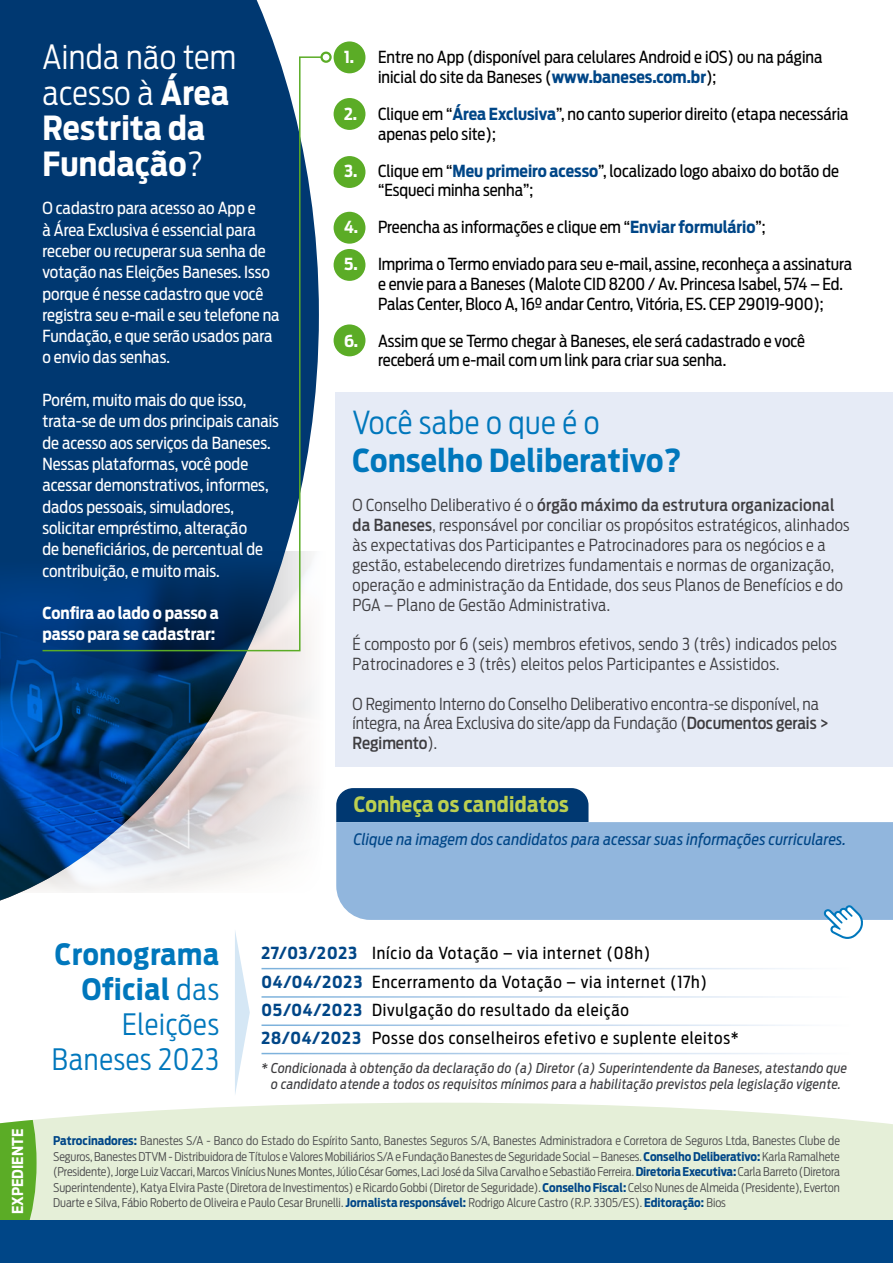
<style>
.page{position:relative;width:893px;height:1263px;background:#fff}
.page>*{position:absolute;margin:0;border:0;box-sizing:border-box;transform-origin:0 0}
.t1{font:700 33px/35.7px "Antenna Cond";letter-spacing:.01em;color:#fff}
.t2{font:700 31.5px "Antenna Cond";letter-spacing:.015em;color:#0077bc}
.t3{font:300 31.5px "Antenna Cond";letter-spacing:.015em;color:#0077bc}
.t4{font:300 29.25px/35.1px "Antenna Cond";letter-spacing:.025em;color:#0077bc;text-align:right}
.t5{font:700 21px "Antenna Cond";letter-spacing:.015em;color:#bcd050}
.t6{font:300 16.5px/19.8px "Antenna Cond";letter-spacing:.015em;color:#3e3d40}
.t7{font:16.5px/19.8px "Antenna Cond";color:#000}
.t8{font:16.5px/21.3px "Antenna Cond";color:#fff}
.t9{font:16.5px/28.3px "Antenna Cond";letter-spacing:.05em;color:#000}
.t10{font:700 16.5px/21.3px "Antenna Cond";color:#fff}
.t11{font:italic 15.75px "Antenna Cond";letter-spacing:.015em;color:#004687}
.t12{font:700 15px "Antenna Cond";color:#fff}
.t13{font:italic 13.5px/16.2px "Antenna Cond";letter-spacing:.025em;color:#3e3d40;text-align:center}
.t14{font:300 12px/15.6px "Antenna Cond";color:#4b4b4d;text-align:justify}
.s1{font-weight:300}
.s2{font-weight:700;color:#fff}
.s3{font-weight:700;color:#004687}
.s4{font-weight:500}
.s5{font-weight:700}
</style>
<div class="page">
<div style="left:37px;top:1103px;width:856px;height:117px;background:#e5efd8"></div>
<svg style="left:0;top:1119px;width:37px;height:101px;background:#67b135"></svg>
<div style="left:0;top:1220px;width:893px;height:43px;background:#004687"></div>
<div style="left:0;top:0;width:278px;height:552px;background:#003871"></div>
<img style="left:0;top:552px;width:311px;height:349px">
<div style="left:334px;top:41px;width:31px;height:32px;background:#5bac26;border-radius:50%"></div>
<div style="left:334px;top:156px;width:31px;height:32px;background:#5bac26;border-radius:50%"></div>
<div style="left:334px;top:212px;width:31px;height:32px;background:#5bac26;border-radius:50%"></div>
<div style="left:334px;top:249px;width:31px;height:32px;background:#5bac26;border-radius:50%"></div>
<div style="left:334px;top:324px;width:31px;height:32px;background:#5bac26;border-radius:50%"></div>
<div style="left:334px;top:98px;width:31px;height:32px;background:#5bac26;border-radius:50%"></div>
<svg style="left:235px;top:931px;width:15px;height:163px"></svg>
<div style="left:335px;top:392px;width:558px;height:374px;background:#e6ebf6"></div>
<svg style="left:41px;top:56px;width:279px;height:596px;background:#114578"></svg>
<div style="left:320px;top:52px;width:12px;height:11px;border:2px solid #5bac26;border-radius:50%"></div>
<div style="left:336px;top:788px;width:252px;height:34px;background:#003871"></div>
<div style="left:336px;top:822px;width:557px;height:98px;background:#91b6dd"></div>
<svg style="left:823px;top:905px;width:41px;height:34px"></svg>
<h1 class="t1" style="left:43px;top:39px;width:195px"><span class="s1">Ainda não tem acesso à</span> Área<br>Restrita da<br>Fundação<span class="s1">?</span></h1>
<p class="t8" style="left:43px;top:198px;width:239px">O cadastro para acesso ao App e<br>à Área Exclusiva é essencial para receber ou recuperar sua senha de votação nas Eleições Baneses. Isso porque é nesse cadastro que você registra seu e-mail e seu telefone na<br>Fundação, e que serão usados para o envio das senhas.</p>
<p class="t8" style="left:43px;top:389px;width:238px">Porém, muito mais do que isso, trata-se de um dos principais canais de acesso aos serviços da Baneses.<br>Nessas plataformas, você pode acessar demonstrativos, informes, dados pessoais, simuladores, solicitar empréstimo, alteração<br>de beneficiários, de percentual de contribuição, e muito mais.</p>
<h3 class="t10" style="left:43px;top:602px;width:178px">Confira ao lado o passo a passo para se cadastrar:</h3>
<h3 class="t7" style="left:378px;top:48px;width:446px;text-indent:-34px"><span class="s2">1.</span> Entre no App (disponível para celulares Android e iOS) ou na página inicial do site da Baneses (<span class="s3">www.baneses.com.br</span>);</h3>
<h3 class="t7" style="left:378px;top:104px;width:472px;text-indent:-34px"><span class="s2">2.</span> Clique em “<span class="s3">Área Exclusiva</span>”, no canto superior direito (etapa necessária apenas pelo site);</h3>
<h3 class="t7" style="left:378px;top:161px;width:462px;text-indent:-34px"><span class="s2">3.</span> Clique em “<span class="s3">Meu primeiro acesso</span>”, localizado logo abaixo do botão de “Esqueci minha senha”;</h3>
<h3 class="t7" style="left:344px;top:217px;width:423px"><span class="s2">4.</span> Preencha as informações e clique em “<span class="s3">Enviar formulário</span>”;</h3>
<h3 class="t7" style="left:378px;top:254px;width:476px;text-indent:-34px"><span class="s2">5.</span> Imprima o Termo enviado para seu e-mail, assine, reconheça a assinatura e envie para a Baneses (Malote CID 8200 / Av. Princesa Isabel, 574 – Ed.<br>Palas Center, Bloco A, 16º andar Centro, Vitória, ES. CEP 29019-900);</h3>
<h3 class="t7" style="left:378px;top:331px;width:428px;text-indent:-34px"><span class="s2">6.</span> Assim que se Termo chegar à Baneses, ele será cadastrado e você receberá um e-mail com um link para criar sua senha.</h3>
<h2 class="t3" style="left:352px;top:404px;width:249px">Você sabe o que é o</h2>
<h2 class="t2" style="left:352px;top:442px;width:330px">Conselho Deliberativo?</h2>
<p class="t6" style="left:352px;top:496px;width:498px">O Conselho Deliberativo é o <span class="s4">órgão máximo da estrutura organizacional da Baneses</span>, responsável por conciliar os propósitos estratégicos, alinhados às expectativas dos Participantes e Patrocinadores para os negócios e a gestão, estabelecendo diretrizes fundamentais e normas de organização, operação e administração da Entidade, dos seus Planos de Benefícios e do PGA – Plano de Gestão Administrativa.</p>
<h3 class="t6" style="left:352px;top:634px;width:486px">É composto por 6 (seis) membros efetivos, sendo 3 (três) indicados pelos<br>Patrocinadores e 3 (três) eleitos pelos Participantes e Assistidos.</h3>
<h3 class="t6" style="left:352px;top:694px;width:478px">O Regimento Interno do Conselho Deliberativo encontra-se disponível, na íntegra, na Área Exclusiva do site/app da Fundação (<span class="s4">Documentos gerais &gt;<br>Regimento</span>).</h3>
<h3 class="t5" style="left:354px;top:792px;width:217px">Conheça os candidatos</h3>
<h3 class="t11" style="left:354px;top:830px;width:494px">Clique na imagem dos candidatos para acessar suas informações curriculares.</h3>
<p class="t12" style="left:9px;top:1214px;width:87px;rotate:-90deg">EXPEDIENTE</p>
<h3 class="t4" style="left:52px;top:936px;width:169px"><span class="s5">Cronograma<br>Oficial</span> das<br>Eleições<br>Baneses 2023</h3>
<h3 class="t9" style="left:261px;top:939px;width:479px"><span class="s3">27/03/2023</span> Início da Votação – via internet (08h)<br><span class="s3">04/04/2023</span> Encerramento da Votação – via internet (17h)<br><span class="s3">05/04/2023</span> Divulgação do resultado da eleição<br><span class="s3">28/04/2023</span> Posse dos conselheiros efetivo e suplente eleitos*</h3>
<p class="t13" style="left:261px;top:1060px;width:587px">* Condicionada à obtenção da declaração do (a) Diretor (a) Superintendente da Baneses, atestando que o candidato atende a todos os requisitos mínimos para a habilitação previstos pela legislação vigente.</p>
<p class="t14" style="left:53px;top:1133px;width:788px"><span class="s3">Patrocinadores:</span> Banestes S/A - Banco do Estado do Espírito Santo, Banestes Seguros S/A, Banestes Administradora e Corretora de Seguros Ltda, Banestes Clube de Seguros, Banestes DTVM - Distribuidora de Títulos e Valores Mobiliários S/A e Fundação Banestes de Seguridade Social – Baneses. <span class="s3">Conselho Deliberativo:</span> Karla Ramalhete (Presidente), Jorge Luiz Vaccari, Marcos Vinícius Nunes Montes, Júlio César Gomes, Laci José da Silva Carvalho e Sebastião Ferreira. <span class="s3">Diretoria Executiva:</span> Carla Barreto (Diretora Superintendente), Katya Elvira Paste (Diretora de Investimentos) e Ricardo Gobbi (Diretor de Seguridade). <span class="s3">Conselho Fiscal:</span> Celso Nunes de Almeida (Presidente), Everton Duarte e Silva, Fábio Roberto de Oliveira e Paulo Cesar Brunelli. <span class="s3">Jornalista responsável:</span> Rodrigo Alcure Castro (R.P. 3305/ES). <span class="s3">Editoração:</span> Bios</p>
</div>
